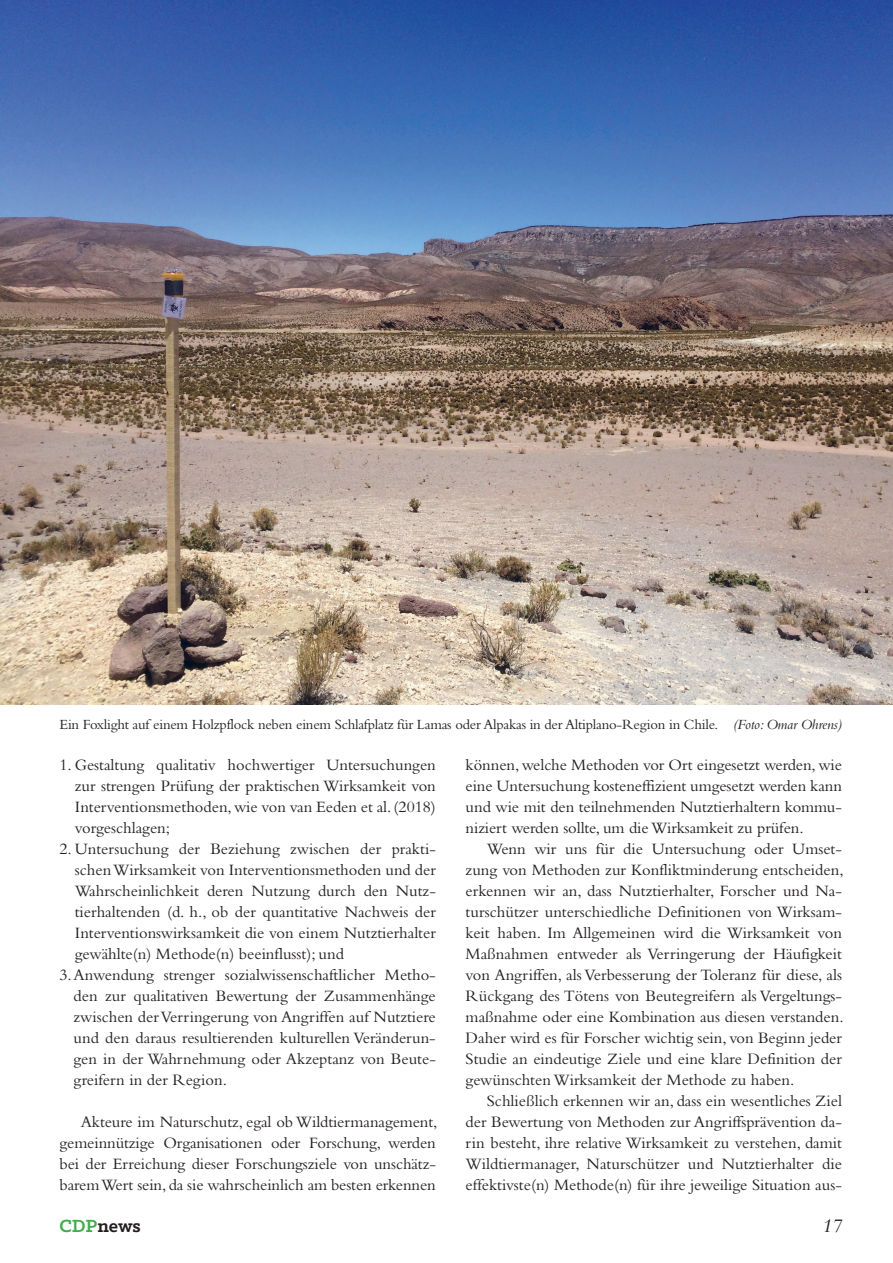
<style>
.page{position:relative;width:893px;height:1263px;background:#fff}
.page>*{position:absolute;margin:0;border:0;box-sizing:border-box;transform-origin:0 0}
.t1{font:700 19.95px "Klinic Slab";letter-spacing:-.005em;color:#231f20}
.t2{font:italic 19.95px "Bembo";color:#231f20}
.t3{font:16.5px/21px "Bembo";color:#231f20;text-align:justify}
.t4{font:14.7px "Bembo";letter-spacing:-.015em;color:#231f20}
.s1{font-style:italic}
.s2{color:#40ae49}
</style>
<div class="page">
<img style="left:0;top:0;width:893px;height:705px">
<p class="t4" style="left:60px;top:716px;width:784px">Ein Foxlight auf einem Holzpflock neben einem Schlafplatz für Lamas oder Alpakas in der Altiplano-Region in Chile. <span class="s1">(Foto: Omar Ohrens)</span></p>
<p class="t3" style="left:75px;top:754px;width:363px;text-indent:-15px">1. Gestaltung qualitativ hochwertiger Untersuchungen zur strengen Prüfung der praktischen Wirksamkeit von Interventionsmethoden, wie von van Eeden et al. (2018) vorgeschlagen;</p>
<p class="t3" style="left:75px;top:838px;width:363px;text-indent:-15px">2. Untersuchung der Beziehung zwischen der prakti&shy;schen Wirksamkeit von Interventionsmethoden und der Wahrscheinlichkeit deren Nutzung durch den Nutz&shy;tierhaltenden (d. h., ob der quantitative Nachweis der Interventionswirksamkeit die von einem Nutztierhalter gewählte(n) Methode(n) beeinflusst); und</p>
<p class="t3" style="left:74px;top:964px;width:364px;text-indent:-14px">3. Anwendung strenger sozialwissenschaftlicher Metho&shy;den zur qualitativen Bewertung der Zusammenhänge zwischen der Verringerung von Angriffen auf Nutztiere und den daraus resultierenden kulturellen Veränderun&shy;gen in der Wahrnehmung oder Akzeptanz von Beute&shy;greifern in der Region.</p>
<p class="t3" style="left:60px;top:1111px;width:379px;text-indent:21px">Akteure im Naturschutz, egal ob Wildtiermanagement, gemeinnützige Organisationen oder Forschung, werden bei der Erreichung dieser Forschungsziele von unschätz&shy;barem Wert sein, da sie wahrscheinlich am besten erkennen</p>
<p class="t3" style="left:466px;top:754px;width:378px">können, welche Methoden vor Ort eingesetzt werden, wie eine Untersuchung kosteneffizient umgesetzt werden kann und wie mit den teilnehmenden Nutztierhaltern kommu&shy;niziert werden sollte, um die Wirksamkeit zu prüfen.</p>
<p class="t3" style="left:466px;top:838px;width:379px;text-indent:21px">Wenn wir uns für die Untersuchung oder Umset&shy;zung von Methoden zur Konfliktminderung entscheiden, erkennen wir an, dass Nutztierhalter, Forscher und Na&shy;turschützer unterschiedliche Definitionen von Wirksam&shy;keit haben. Im Allgemeinen wird die Wirksamkeit von Maßnahmen entweder als Verringerung der Häufigkeit von Angriffen, als Verbesserung der Toleranz für diese, als Rückgang des Tötens von Beutegreifern als Vergeltungs&shy;maßnahme oder eine Kombination aus diesen verstanden.<br>Daher wird es für Forscher wichtig sein, von Beginn jeder Studie an eindeutige Ziele und eine klare Definition der gewünschten Wirksamkeit der Methode zu haben.</p>
<p class="t3" style="left:466px;top:1090px;width:378px;text-indent:21px">Schließlich erkennen wir an, dass ein wesentliches Ziel der Bewertung von Methoden zur Angriffsprävention da&shy;rin besteht, ihre relative Wirksamkeit zu verstehen, damit Wildtiermanager, Naturschützer und Nutztierhalter die effektivste(n) Methode(n) für ihre jeweilige Situation aus-</p>
<p class="t1" style="left:60px;top:1212px;width:83px"><span class="s2">CDP</span>news</p>
<p class="t2" style="left:822px;top:1213px;width:22px">17</p>
</div>
